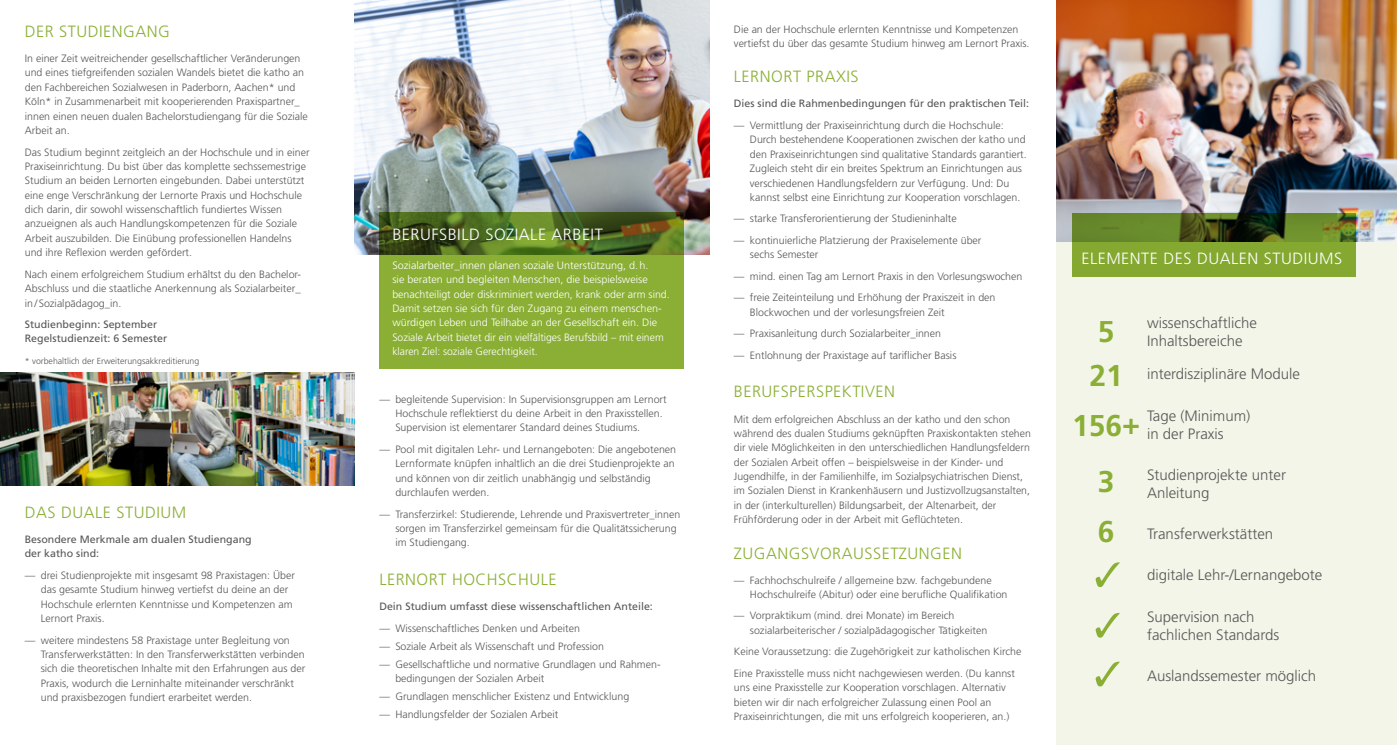
<style>
.page{position:relative;width:1397px;height:745px;background:#fff}
.page>*{position:absolute;margin:0;border:0;box-sizing:border-box;transform-origin:0 0}
.t1{font:300 16.25px "Frutiger LT Pro";letter-spacing:.03em;color:#8baf35}
.t2{font:300 16.25px "Frutiger LT Pro";letter-spacing:.03em;color:#fff}
.t3{font:300 15px/18px "Frutiger LT Pro";color:#575756}
.t4{font:300 10.62px/14.4px "Frutiger LT Pro";color:#575756}
.t5{font:300 10.62px/14.4px "Frutiger LT Pro";color:#fff}
.t6{font:10.62px/14.4px "Frutiger LT Pro";color:#575756}
.t7{font:300 10.5px/14.4px "Frutiger LT Pro";color:#575756}
.t8{font:300 8.75px "Frutiger LT Pro";color:#575756}
.s1{font-weight:700;font-size:30px;color:#8baf35}
</style>
<div class="page">
<div style="left:1056px;top:232px;width:340px;height:512px;background:#f3f5e9"></div>
<img style="left:1056px;top:0;width:340px;height:241px">
<img style="left:354px;top:0;width:355px;height:254px">
<svg style="left:379px;top:213px;width:305px;height:156px;background:#7a9a2f"></svg>
<img style="left:0;top:372px;width:354px;height:113px">
<svg style="left:1072px;top:213px;width:283px;height:63px;background:#6d8b29"></svg>
<svg style="left:1095px;top:562px;width:24px;height:24px"></svg>
<svg style="left:1095px;top:612px;width:24px;height:25px"></svg>
<svg style="left:1095px;top:661px;width:24px;height:25px"></svg>
<h1 class="t1" style="left:25px;top:22px;width:146px">DER STUDIENGANG</h1>
<p class="t4" style="left:25px;top:51px;width:284px">In einer Zeit weitreichender gesellschaftlicher Veränderungen und eines tiefgreifenden sozialen Wandels bietet die katho an den Fachbereichen Sozialwesen in Paderborn, Aachen* und Köln* in Zusammenarbeit mit kooperierenden Praxispartner_ innen einen neuen dualen Bachelorstudiengang für die Soziale Arbeit an.</p>
<p class="t4" style="left:25px;top:145px;width:286px">Das Studium beginnt zeitgleich an der Hochschule und in einer Praxiseinrichtung. Du bist über das komplette sechssemestrige Studium an beiden Lernorten eingebunden. Dabei unterstützt eine enge Verschränkung der Lernorte Praxis und Hochschule dich darin, dir sowohl wissenschaftlich fundiertes Wissen anzueignen als auch Handlungskompetenzen für die Soziale Arbeit auszubilden. Die Einübung professionellen Handelns und ihre Reflexion werden gefördert.</p>
<p class="t4" style="left:25px;top:267px;width:278px;text-align:justify">Nach einem erfolgreichem Studium erhältst du den Bachelor-Abschluss und die staatliche Anerkennung als Sozialarbeiter_ in/Sozialpädagog_in.</p>
<p class="t6" style="left:25px;top:317px;width:144px">Studienbeginn: September<br>Regelstudienzeit: 6 Semester</p>
<p class="t8" style="left:25px;top:355px;width:176px">* vorbehaltlich der Erweiterungsakkreditierung</p>
<h1 class="t1" style="left:25px;top:502px;width:163px">DAS DUALE STUDIUM</h1>
<p class="t6" style="left:25px;top:531px;width:228px">Besondere Merkmale am dualen Studiengang der katho sind:</p>
<p class="t4" style="left:41px;top:567px;width:256px;text-indent:-16px">— drei Studienprojekte mit insgesamt 98 Praxistagen: Über das gesamte Studium hinweg vertiefst du deine an der Hochschule erlernten Kenntnisse und Kompetenzen am Lernort Praxis.</p>
<p class="t4" style="left:41px;top:632px;width:266px;text-indent:-16px">— weitere mindestens 58 Praxistage unter Begleitung von Transferwerkstätten: In den Transferwerkstätten verbinden sich die theoretischen Inhalte mit den Erfahrungen aus der Praxis, wodurch die Lerninhalte miteinander verschränkt und praxisbezogen fundiert erarbeitet werden.</p>
<h1 class="t2" style="left:392px;top:225px;width:212px">BERUFSBILD SOZIALE ARBEIT</h1>
<p class="t5" style="left:392px;top:258px;width:279px">Sozialarbeiter_innen planen soziale Unterstützung, d.h.<br>sie beraten und begleiten Menschen, die beispielsweise benachteiligt oder diskriminiert werden, krank oder arm sind.<br>Damit setzen sie sich für den Zugang zu einem menschen&shy;würdigen Leben und Teilhabe an der Gesellschaft ein. Die Soziale Arbeit bietet dir ein vielfältiges Berufsbild – mit einem klaren Ziel: soziale Gerechtigkeit.</p>
<p class="t4" style="left:395px;top:391px;width:273px;text-indent:-16px">— begleitende Supervision: In Supervisionsgruppen am Lernort<br>Hochschule reflektierst du deine Arbeit in den Praxisstellen.<br>Supervision ist elementarer Standard deines Studiums.</p>
<p class="t4" style="left:395px;top:442px;width:282px;text-indent:-16px">— Pool mit digitalen Lehr- und Lernangeboten: Die angebotenen Lernformate knüpfen inhaltlich an die drei Studienprojekte an und können von dir zeitlich unabhängig und selbständig durchlaufen werden.</p>
<p class="t4" style="left:395px;top:506px;width:286px;text-indent:-16px">— Transferzirkel: Studierende, Lehrende und Praxisvertreter_innen sorgen im Transferzirkel gemeinsam für die Qualitätssicherung im Studiengang.</p>
<h1 class="t1" style="left:379px;top:569px;width:179px">LERNORT HOCHSCHULE</h1>
<p class="t6" style="left:379px;top:599px;width:275px">Dein Studium umfasst diese wissenschaftlichen Anteile:</p>
<p class="t4" style="left:379px;top:620px;width:202px">— Wissenschaftliches Denken und Arbeiten</p>
<p class="t4" style="left:379px;top:638px;width:226px">— Soziale Arbeit als Wissenschaft und Profession</p>
<p class="t4" style="left:395px;top:656px;width:266px;text-indent:-16px">— Gesellschaftliche und normative Grundlagen und Rahmen&shy;bedingungen der Sozialen Arbeit</p>
<p class="t4" style="left:379px;top:688px;width:251px">— Grundlagen menschlicher Existenz und Entwicklung</p>
<p class="t4" style="left:379px;top:706px;width:180px">— Handlungsfelder der Sozialen Arbeit</p>
<p class="t4" style="left:733px;top:22px;width:297px">Die an der Hochschule erlernten Kenntnisse und Kompetenzen vertiefst du über das gesamte Studium hinweg am Lernort Praxis.</p>
<h1 class="t1" style="left:733px;top:67px;width:126px">LERNORT PRAXIS</h1>
<p class="t6" style="left:733px;top:97px;width:297px">Dies sind die Rahmenbedingungen für den praktischen Teil:</p>
<p class="t4" style="left:749px;top:118px;width:278px;text-indent:-16px">— Vermittlung der Praxiseinrichtung durch die Hochschule:<br>Durch bestehendene Kooperationen zwischen der katho und den Praxiseinrichtungen sind qualitative Standards garantiert.<br>Zugleich steht dir ein breites Spektrum an Einrichtungen aus verschiedenen Handlungsfeldern zur Verfügung. Und: Du kannst selbst eine Einrichtung zur Kooperation vorschlagen.</p>
<p class="t4" style="left:733px;top:211px;width:224px">— starke Transferorientierung der Studieninhalte</p>
<p class="t4" style="left:749px;top:233px;width:233px;text-indent:-16px">— kontinuierliche Platzierung der Praxiselemente über sechs Semester</p>
<p class="t4" style="left:733px;top:269px;width:290px">— mind. einen Tag am Lernort Praxis in den Vorlesungswochen</p>
<p class="t4" style="left:749px;top:290px;width:247px;text-indent:-16px">— freie Zeiteinteilung und Erhöhung der Praxiszeit in den<br>Blockwochen und der vorlesungsfreien Zeit</p>
<p class="t4" style="left:733px;top:326px;width:209px">— Praxisanleitung durch Sozialarbeiter_innen</p>
<p class="t4" style="left:733px;top:347px;width:224px">— Entlohnung der Praxistage auf tariflicher Basis</p>
<h1 class="t1" style="left:733px;top:382px;width:162px">BERUFSPERSPEKTIVEN</h1>
<p class="t4" style="left:733px;top:411px;width:298px">Mit dem erfolgreichen Abschluss an der katho und den schon während des dualen Studiums geknüpften Praxiskontakten stehen dir viele Möglichkeiten in den unterschiedlichen Handlungsfeldern der Sozialen Arbeit offen – beispielsweise in der Kinder- und Jugendhilfe, in der Familienhilfe, im Sozialpsychiatrischen Dienst, im Sozialen Dienst in Krankenhäusern und Justizvollzugsanstalten, in der (interkulturellen) Bildungsarbeit, der Altenarbeit, der Frühförderung oder in der Arbeit mit Geflüchteten.</p>
<h1 class="t1" style="left:733px;top:543px;width:229px">ZUGANGSVORAUSSETZUNGEN</h1>
<p class="t7" style="left:749px;top:572px;width:259px;text-indent:-16px">— Fachhochschulreife / allgemeine bzw. fachgebundene<br>Hochschulreife (Abitur) oder eine berufliche Qualifikation</p>
<p class="t7" style="left:749px;top:608px;width:239px;text-indent:-16px">— Vorpraktikum (mind. drei Monate) im Bereich sozialarbeiterischer / sozialpädagogischer Tätigkeiten</p>
<p class="t7" style="left:733px;top:640px;width:289px;line-height:21.5px">Keine Voraussetzung: die Zugehörigkeit zur katholischen Kirche<br>Eine Praxisstelle muss nicht nachgewiesen werden. (Du kannst</p>
<p class="t7" style="left:733px;top:680px;width:277px">uns eine Praxisstelle zur Kooperation vorschlagen. Alternativ bieten wir dir nach erfolgreicher Zulassung einen Pool an<br>Praxiseinrichtungen, die mit uns erfolgreich kooperieren, an.)</p>
<h1 class="t2" style="left:1081px;top:249px;width:262px">ELEMENTE DES DUALEN STUDIUMS</h1>
<h2 class="t3" style="left:1097px;top:314px;width:161px;text-indent:49px">wissenschaftliche<br><sup>5</sup> Inhaltsbereiche</h2>
<h2 class="t3" style="left:1089px;top:365px;width:212px"><span class="s1">21</span> interdisziplinäre Module</h2>
<h2 class="t3" style="left:1071px;top:406px;width:180px;text-indent:75px">Tage (Minimum)<br><sup>156+</sup> in der Praxis</h2>
<h2 class="t3" style="left:1097px;top:465px;width:190px;text-indent:49px">Studienprojekte unter<br><sup>3</sup> Anleitung</h2>
<h2 class="t3" style="left:1097px;top:524px;width:177px"><span class="s1">6</span> Transferwerkstätten</h2>
<h2 class="t3" style="left:1146px;top:566px;width:177px">digitale Lehr-/Lernangebote</h2>
<h2 class="t3" style="left:1146px;top:607px;width:134px">Supervision nach fachlichen Standards</h2>
<h2 class="t3" style="left:1146px;top:666px;width:171px">Auslandssemester möglich</h2>
</div>
